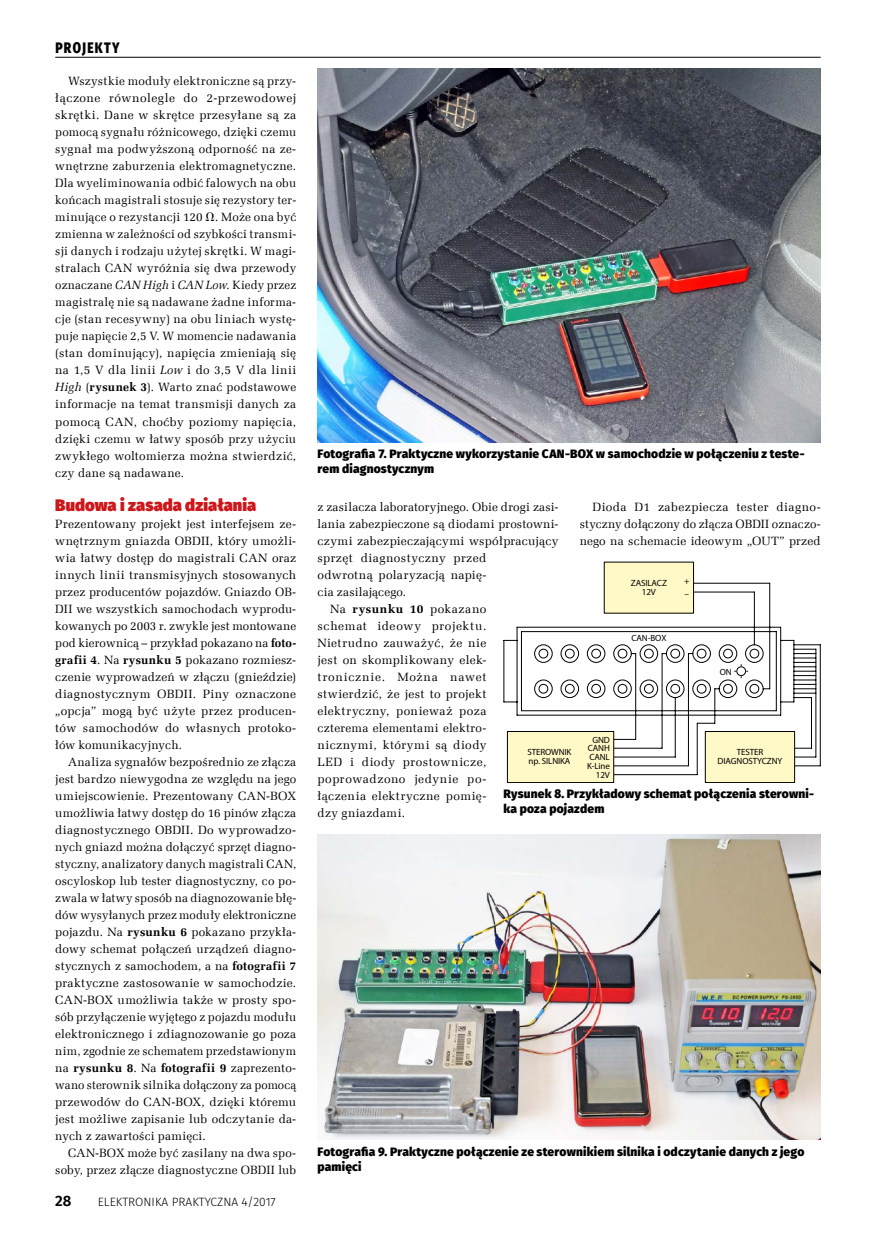
<style>
.page{position:relative;width:893px;height:1234px;background:#fff}
.page>*{position:absolute;margin:0;border:0;box-sizing:border-box;transform-origin:0 0}
.t1{font:900 16.5px "Fira Sans";letter-spacing:.005em;color:#cd171a}
.t2{font:800 15px "Fira Sans";letter-spacing:.11em;color:#000;scale:.8 1}
.t3{font:600 15px "Fira Sans";color:#000}
.t4{font:12px/17px "Zapf Ellipt EU";letter-spacing:.025em;color:#000;text-align:justify}
.t5{font:800 12px/15px "Fira Sans";letter-spacing:.015em;color:#000}
.t6{font:12px "Zapf Ellipt EU";letter-spacing:.045em;color:#000}
.t7{font:300 12px "Fira Sans";color:#000}
.t8{font:12px "Zapf Ellipt EU";letter-spacing:.05em;color:#000}
.t9{font:12px "Zapf Ellipt EU";letter-spacing:.065em;color:#000}
.t10{font:9px/8.9px "Myriad Pro";letter-spacing:-.015em;color:#000;text-align:center}
.s1{font-family:"Math With Greek"}
.s2{font-style:italic}
.s3{font-weight:700}
</style>
<div class="page">
<img style="left:317px;top:68px;width:504px;height:374px">
<img style="left:317px;top:834px;width:504px;height:305px">
<svg style="left:503px;top:582px;width:318px;height:193px"></svg>
<div style="left:705px;top:731px;width:90px;height:51px;background:#fff9c7"></div>
<div style="left:705px;top:731px;width:90px;height:51px;border:1px solid #000"></div>
<div style="left:604px;top:562px;width:89px;height:51px;background:#fff9c7"></div>
<div style="left:507px;top:731px;width:107px;height:51px;background:#fff9c7"></div>
<div style="left:507px;top:731px;width:107px;height:51px;border:1px solid #000"></div>
<hr style="left:55px;top:57px;width:766px;height:1px;background:#000">
<p class="t2" style="left:55px;top:35px;width:82px">PROJEKTY</p>
<p class="t4" style="left:55px;top:73px;width:242px;text-indent:13px">Wszystkie moduły elektroniczne są przy&shy;łączone równolegle do 2-przewodowej skrętki. Dane w skrętce przesyłane są za pomocą sygnału różnicowego, dzięki czemu sygnał ma podwyższoną odporność na ze&shy;wnętrzne zaburzenia elektromagnetyczne.<br>Dla wyeliminowania odbić falowych na obu końcach magistrali stosuje się rezystory ter&shy;minujące o rezystancji 120 <span class="s1">V</span>. Może ona być zmienna w zależności od szybkości transmi&shy;sji danych i rodzaju użytej skrętki. W magi&shy;stralach CAN wyróżnia się dwa przewody oznaczane <span class="s2">CAN High</span> i <span class="s2">CAN Low</span>. Kiedy przez magistralę nie są nadawane żadne informa&shy;cje (stan recesywny) na obu liniach wystę&shy;puje napięcie 2,5 V. W momencie nadawania (stan dominujący), napięcia zmieniają się na 1,5 V dla linii <span class="s2">Low</span> i do 3,5 V dla linii <span class="s2">High</span> (<span class="s3">rysunek 3</span>). Warto znać podstawowe informacje na temat transmisji danych za pomocą CAN, choćby poziomy napięcia, dzięki czemu w łatwy sposób przy użyciu zwykłego woltomierza można stwierdzić, czy dane są nadawane.</p>
<h1 class="t1" style="left:55px;top:489px;width:202px">Budowa i zasada działania</h1>
<p class="t4" style="left:55px;top:515px;width:242px">Prezentowany projekt jest interfejsem ze&shy;wnętrznym gniazda OBDII, który umożli&shy;wia łatwy dostęp do magistrali CAN oraz innych linii transmisyjnych stosowanych przez producentów pojazdów. Gniazdo OB-DII we wszystkich samochodach wyprodu&shy;kowanych po 2003 r. zwykle jest montowane pod kierownicą – przykład pokazano na <span class="s3">foto&shy;grafii 4</span>. Na <span class="s3">rysunku 5</span> pokazano rozmiesz&shy;czenie wyprowadzeń w złączu (gnieździe) diagnostycznym OBDII. Piny oznaczone „opcja” mogą być użyte przez producen&shy;tów samochodów do własnych protoko&shy;łów komunikacyjnych.</p>
<p class="t4" style="left:55px;top:753px;width:242px;text-indent:13px">Analiza sygnałów bezpośrednio ze złącza jest bardzo niewygodna ze względu na jego umiejscowienie. Prezentowany CAN-BOX umożliwia łatwy dostęp do 16 pinów złącza diagnostycznego OBDII. Do wyprowadzo&shy;nych gniazd można dołączyć sprzęt diagno&shy;styczny, analizatory danych magistrali CAN, oscyloskop lub tester diagnostyczny, co po&shy;zwala w łatwy sposób na diagnozowanie błę&shy;dów wysyłanych przez moduły elektroniczne pojazdu. Na <span class="s3">rysunku 6</span> pokazano przykła&shy;dowy schemat połączeń urządzeń diagno&shy;stycznych z samochodem, a na <span class="s3">fotografii 7 </span>praktyczne zastosowanie w samochodzie.<br>CAN-BOX umożliwia także w prosty spo&shy;sób przyłączenie wyjętego z pojazdu modułu elektronicznego i zdiagnozowanie go poza nim, zgodnie ze schematem przedstawionym na <span class="s3">rysunku 8</span>. Na <span class="s3">fotografii 9</span> zaprezento&shy;wano sterownik silnika dołączony za pomocą przewodów do CAN-BOX, dzięki któremu jest możliwe zapisanie lub odczytanie da&shy;nych z zawartości pamięci.</p>
<p class="t4" style="left:55px;top:1144px;width:242px;text-align:right">CAN-BOX może być zasilany na dwa spo&shy;soby, przez złącze diagnostyczne OBDII lub</p>
<p class="t3" style="left:55px;top:1188px;width:18px">28</p>
<p class="t7" style="left:98px;top:1193px;width:180px">ELEKTRONIKA PRAKTYCZNA 4/2017</p>
<p class="t5" style="left:317px;top:444px;width:489px">Fotografia 7. Praktyczne wykorzystanie CAN-BOX w samochodzie w połączeniu z teste&shy;rem diagnostycznym</p>
<p class="t4" style="left:317px;top:498px;width:242px">z zasilacza laboratoryjnego. Obie drogi zasi-</p>
<p class="t4" style="left:317px;top:515px;width:242px">lania zabezpieczone są diodami prostowni-</p>
<p class="t4" style="left:317px;top:532px;width:242px">czymi zabezpieczającymi współpracujący</p>
<p class="t4" style="left:317px;top:549px;width:170px">sprzęt diagnostyczny przed</p>
<p class="t4" style="left:317px;top:566px;width:170px">odwrotną polaryzacją napię-</p>
<p class="t4" style="left:317px;top:583px;width:90px">cia zasilającego.</p>
<p class="t4" style="left:330px;top:600px;width:158px">Na <span class="s3">rysunku 10</span> pokazano</p>
<p class="t8" style="left:317px;top:618px;width:170px">schemat ideowy projektu.</p>
<p class="t4" style="left:317px;top:634px;width:170px">Nietrudno zauważyć, że nie</p>
<p class="t4" style="left:317px;top:651px;width:170px">jest on skomplikowany elek-</p>
<p class="t9" style="left:317px;top:669px;width:170px">tronicznie. Można nawet</p>
<p class="t4" style="left:317px;top:685px;width:170px">stwierdzić, że jest to projekt</p>
<p class="t4" style="left:317px;top:702px;width:170px">elektryczny, ponieważ poza</p>
<p class="t4" style="left:317px;top:719px;width:170px">czterema elementami elektro-</p>
<p class="t4" style="left:317px;top:736px;width:170px">nicznymi, którymi są diody</p>
<p class="t4" style="left:317px;top:753px;width:170px">LED i diody prostownicze,</p>
<p class="t6" style="left:317px;top:771px;width:170px">poprowadzono jedynie po-</p>
<p class="t4" style="left:317px;top:787px;width:170px">łączenia elektryczne pomię-</p>
<p class="t6" style="left:317px;top:805px;width:89px">dzy gniazdami.</p>
<p class="t4" style="left:580px;top:498px;width:242px;text-indent:13px">Dioda D1 zabezpiecza tester diagno&shy;styczny dołączony do złącza OBDII oznaczo&shy;nego na schemacie ideowym „OUT” przed</p>
<p class="t10" style="left:631px;top:578px;width:38px">ZASILACZ<br>12V</p>
<p class="t10" style="left:684px;top:573px;width:7px;line-height:13.2px;text-align:left">+ –</p>
<p class="t10" style="left:631px;top:633px;width:37px">CAN-BOX</p>
<p class="t10" style="left:720px;top:666px;width:14px">ON</p>
<p class="t10" style="left:587px;top:734px;width:24px;text-align:right">GND<br>CANH<br>CANL<br>K-Line<br>12V</p>
<p class="t10" style="left:528px;top:747px;width:45px;text-align:left">STEROWNIK np. SILNIKA</p>
<p class="t10" style="left:718px;top:747px;width:66px">TESTER<br>DIAGNOSTYCZNY</p>
<p class="t5" style="left:503px;top:785px;width:312px">Rysunek 8. Przykładowy schemat połączenia sterowni&shy;ka poza pojazdem</p>
<p class="t5" style="left:317px;top:1142px;width:488px">Fotografia 9. Praktyczne połączenie ze sterownikiem silnika i odczytanie danych z jego pamięci</p>
</div>
